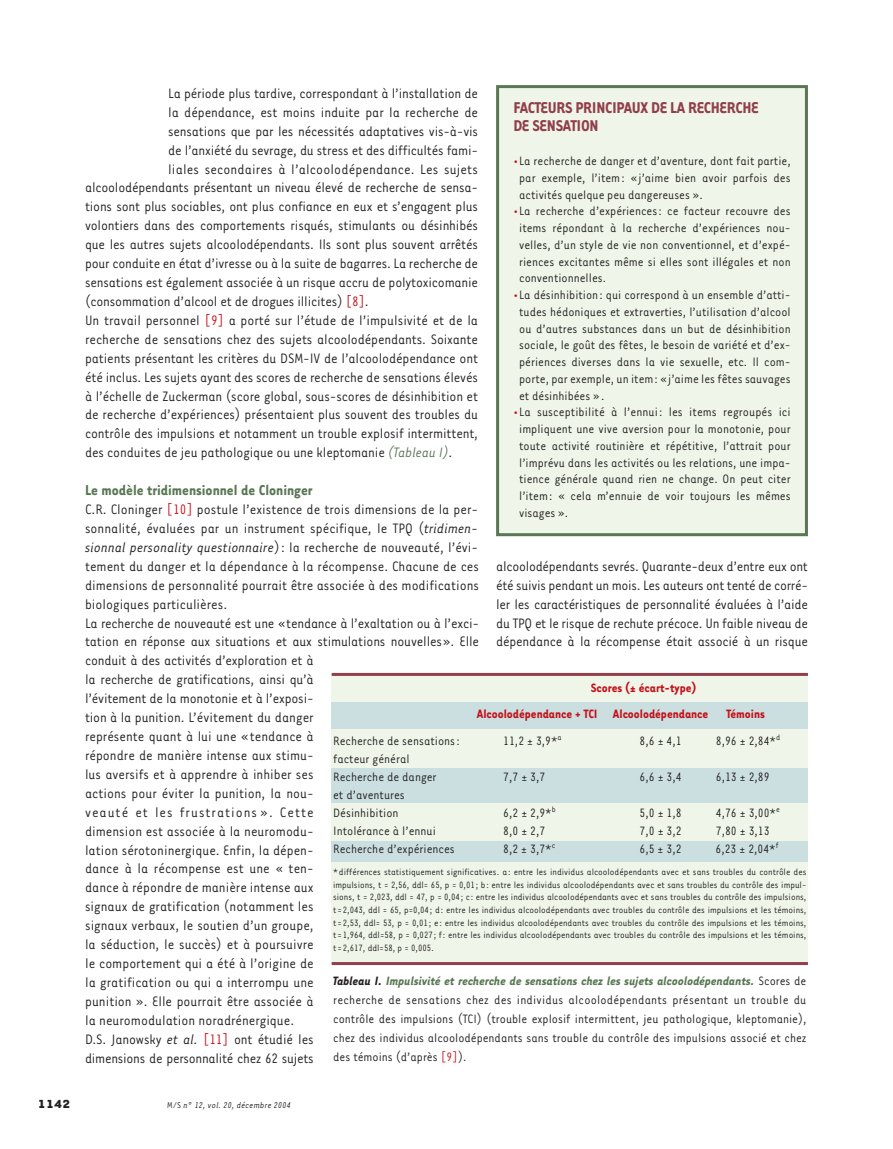
<style>
.page{position:relative;width:893px;height:1149px;background:#fff}
.page>*{position:absolute;margin:0;border:0;box-sizing:border-box;transform-origin:0 0}
.t1{font:700 18px/18.9px "Tarzana Narrow";letter-spacing:-.02em;color:#913f4b}
.t2{font:700 16.5px "Tarzana Narrow";color:#5a7755}
.t3{font:15.75px/18.9px "Tarzana Narrow";letter-spacing:-.01em;color:#231f20}
.t4{font:15.75px "Tarzana Narrow";letter-spacing:.01em;color:#231f20}
.t5{font:13.95px/16.8px "Tarzana Narrow";color:#231f20;text-align:justify}
.t6{font:700 13.95px/26.5px "Tarzana Narrow";color:#c4121a}
.t7{font:700 13.5px "Tarzana Wide";color:#231f20}
.t8{font:10.5px/12.6px "Tarzana Narrow";color:#231f20;text-align:justify}
.t9{font:italic 9.75px "Tarzana Narrow";letter-spacing:.02em;color:#231f20}
.s1{color:#c4121a}
.s2{font-style:italic;color:#5a7755}
.s3{font-style:italic}
.s4{font-weight:700;font-style:italic}
.s5{font-weight:700;font-style:italic;color:#5a7755}
.s6{font-style:normal}
</style>
<div class="page">
<div style="left:499px;top:88px;width:306px;height:445px;background:#eff6e9"></div>
<div style="left:496px;top:85px;width:312px;height:451px;border:3px solid #5a7755"></div>
<div style="left:332px;top:672px;width:476px;height:290px;background:#eff6e9"></div>
<div style="left:332px;top:701px;width:476px;height:27px;background:#cbdfe1"></div>
<div style="left:332px;top:767px;width:476px;height:35px;background:#cbdfe1"></div>
<div style="left:332px;top:840px;width:476px;height:21px;background:#cbdfe1"></div>
<hr style="left:332px;top:672px;width:476px;height:3px;background:#913f4b">
<hr style="left:332px;top:961px;width:476px;height:3px;background:#913f4b">
<p class="t3" style="left:168px;top:83px;width:311px">La période plus tardive, correspondant à l’installation de</p>
<p class="t3" style="left:168px;top:102px;width:311px">la dépendance, est moins induite par la recherche de</p>
<p class="t3" style="left:168px;top:121px;width:311px">sensations que par les nécessités adaptatives vis-à-vis</p>
<p class="t3" style="left:168px;top:140px;width:311px">de l’anxiété du sevrage, du stress et des difficultés fami-</p>
<p class="t4" style="left:168px;top:159px;width:311px">liales secondaires à l’alcoolodépendance. Les sujets</p>
<p class="t3" style="left:85px;top:177px;width:395px">alcoolodépendants présentant un niveau élevé de recherche de sensa-</p>
<p class="t3" style="left:85px;top:196px;width:395px">tions sont plus sociables, ont plus confiance en eux et s’engagent plus</p>
<p class="t3" style="left:85px;top:215px;width:395px">volontiers dans des comportements risqués, stimulants ou désinhibés</p>
<p class="t3" style="left:85px;top:234px;width:395px">que les autres sujets alcoolodépendants. Ils sont plus souvent arrêtés</p>
<p class="t3" style="left:85px;top:253px;width:395px">pour conduite en état d’ivresse ou à la suite de bagarres. La recherche de</p>
<p class="t3" style="left:85px;top:272px;width:395px">sensations est également associée à un risque accru de polytoxicomanie</p>
<p class="t3" style="left:85px;top:291px;width:285px">(consommation d’alcool et de drogues illicites) <span class="s1">[8]</span>.</p>
<p class="t3" style="left:85px;top:310px;width:395px">Un travail personnel <span class="s1">[9]</span> a porté sur l’étude de l’impulsivité et de la</p>
<p class="t3" style="left:85px;top:329px;width:395px">recherche de sensations chez des sujets alcoolodépendants. Soixante</p>
<p class="t3" style="left:85px;top:348px;width:395px">patients présentant les critères du DSM-IV de l’alcoolodépendance ont</p>
<p class="t3" style="left:85px;top:366px;width:395px">été inclus. Les sujets ayant des scores de recherche de sensations élevés</p>
<p class="t3" style="left:85px;top:385px;width:395px">à l’échelle de Zuckerman (score global, sous-scores de désinhibition et</p>
<p class="t3" style="left:85px;top:404px;width:395px">de recherche d’expériences) présentaient plus souvent des troubles du</p>
<p class="t3" style="left:85px;top:423px;width:395px">contrôle des impulsions et notamment un trouble explosif intermittent,</p>
<p class="t3" style="left:85px;top:442px;width:369px">des conduites de jeu pathologique ou une kleptomanie <span class="s2">(Tableau I)</span>.</p>
<p class="t2" style="left:85px;top:479px;width:229px">Le modèle tridimensionnel de Cloninger</p>
<p class="t3" style="left:85px;top:499px;width:396px">C.R. Cloninger <span class="s1">[10]</span> postule l’existence de trois dimensions de la per&shy;sonnalité, évaluées par un instrument spécifique, le TPQ (<span class="s3">tridimen&shy;sionnal personality questionnaire</span>): la recherche de nouveauté, l’évi&shy;tement du danger et la dépendance à la récompense. Chacune de ces dimensions de personnalité pourrait être associée à des modifications biologiques particulières.<br>La recherche de nouveauté est une «tendance à l’exaltation ou à l’exci&shy;tation en réponse aux situations et aux stimulations nouvelles». Elle conduit à des activités d’exploration et à<br>la recherche de gratifications, ainsi qu’à<br>l’évitement de la monotonie et à l’exposi-<br>tion à la punition. L’évitement du danger<br>représente quant à lui une «tendance à<br>répondre de manière intense aux stimu-<br>lus aversifs et à apprendre à inhiber ses<br>actions pour éviter la punition, la nou-<br>veauté et les frustrations ». Cette<br>dimension est associée à la neuromodu-<br>lation sérotoninergique. Enfin, la dépen-<br>dance à la récompense est une « ten-<br>dance à répondre de manière intense aux<br>signaux de gratification (notamment les<br>signaux verbaux, le soutien d’un groupe,<br>la séduction, le succès) et à poursuivre<br>le comportement qui a été à l’origine de<br>la gratification ou qui a interrompu une<br>punition ». Elle pourrait être associée à<br>la neuromodulation noradrénergique.<br>D.S. Janowsky <span class="s3">et al.</span> <span class="s1">[11]</span> ont étudié les<br>dimensions de personnalité chez 62 sujets</p>
<p class="t1" style="left:513px;top:97px;width:247px">FACTEURS PRINCIPAUX DE LA RECHERCHE<br>DE SENSATION</p>
<p class="t5" style="left:519px;top:152px;width:273px;text-indent:-6px"><span class="s1">•</span>La recherche de danger et d’aventure, dont fait partie, par exemple, l’item: «j’aime bien avoir parfois des activités quelque peu dangereuses ».</p>
<p class="t5" style="left:519px;top:202px;width:273px;text-indent:-6px"><span class="s1">•</span>La recherche d’expériences: ce facteur recouvre des items répondant à la recherche d’expériences nou&shy;velles, d’un style de vie non conventionnel, et d’expé&shy;riences excitantes même si elles sont illégales et non conventionnelles.</p>
<p class="t5" style="left:519px;top:286px;width:273px;text-indent:-6px"><span class="s1">•</span>La désinhibition: qui correspond à un ensemble d’atti&shy;tudes hédoniques et extraverties, l’utilisation d’alcool ou d’autres substances dans un but de désinhibition sociale, le goût des fêtes, le besoin de variété et d’ex&shy;périences diverses dans la vie sexuelle, etc. Il com&shy;porte, par exemple, un item: «j’aime les fêtes sauvages et désinhibées ».</p>
<p class="t5" style="left:519px;top:403px;width:273px;text-indent:-6px"><span class="s1">•</span>La susceptibilité à l’ennui: les items regroupés ici impliquent une vive aversion pour la monotonie, pour toute activité routinière et répétitive, l’attrait pour l’imprévu dans les activités ou les relations, une impa&shy;tience générale quand rien ne change. On peut citer l’item: « cela m’ennuie de voir toujours les mêmes visages ».</p>
<p class="t3" style="left:496px;top:555px;width:313px;text-align:justify">alcoolodépendants sevrés. Quarante-deux d’entre eux ont été suivis pendant un mois. Les auteurs ont tenté de corré&shy;ler les caractéristiques de personnalité évaluées à l’aide du TPQ et le risque de rechute précoce. Un faible niveau de dépendance à la récompense était associé à un risque</p>
<p class="t6" style="left:477px;top:673px;width:233px;text-indent:114px">Scores (± écart-type)<br>Alcoolodépendance + TCI Alcoolodépendance</p>
<p class="t6" style="left:726px;top:700px;width:40px">Témoins</p>
<p class="t5" style="left:333px;top:731px;width:128px">Recherche de sensations:</p>
<p class="t5" style="left:503px;top:731px;width:60px">11,2 ± 3,9*<sup>a</sup></p>
<p class="t5" style="left:640px;top:731px;width:44px">8,6 ± 4,1</p>
<p class="t5" style="left:716px;top:731px;width:66px">8,96 ± 2,84*<sup>d</sup></p>
<p class="t5" style="left:333px;top:748px;width:105px;line-height:18px">facteur général<br>Recherche de danger</p>
<p class="t5" style="left:503px;top:767px;width:44px">7,7 ± 3,7</p>
<p class="t5" style="left:640px;top:767px;width:44px">6,6 ± 3,4</p>
<p class="t5" style="left:716px;top:767px;width:55px">6,13 ± 2,89</p>
<p class="t5" style="left:333px;top:784px;width:73px;line-height:18px">et d’aventures<br>Désinhibition</p>
<p class="t5" style="left:503px;top:803px;width:54px">6,2 ± 2,9*<sup>b</sup></p>
<p class="t5" style="left:640px;top:803px;width:44px">5,0 ± 1,8</p>
<p class="t5" style="left:716px;top:803px;width:65px">4,76 ± 3,00*<sup>e</sup></p>
<p class="t5" style="left:333px;top:821px;width:104px">Intolérance à l’ennui</p>
<p class="t5" style="left:503px;top:821px;width:44px">8,0 ± 2,7</p>
<p class="t5" style="left:640px;top:821px;width:44px">7,0 ± 3,2</p>
<p class="t5" style="left:716px;top:821px;width:55px">7,80 ± 3,13</p>
<p class="t5" style="left:333px;top:839px;width:123px">Recherche d’expériences</p>
<p class="t5" style="left:503px;top:839px;width:54px">8,2 ± 3,7*<sup>c</sup></p>
<p class="t5" style="left:639px;top:839px;width:44px">6,5 ± 3,2</p>
<p class="t5" style="left:716px;top:839px;width:64px">6,23 ± 2,04*<sup>f</sup></p>
<p class="t8" style="left:333px;top:864px;width:475px">*différences statistiquement significatives. a: entre les individus alcoolodépendants avec et sans troubles du contrôle des impulsions, t = 2,56, ddl= 65, p = 0,01; b: entre les individus alcoolodépendants avec et sans troubles du contrôle des impul&shy;sions, t = 2,023, ddl = 47, p = 0,04; c: entre les individus alcoolodépendants avec et sans troubles du contrôle des impulsions, t=2,043, ddl = 65, p=0,04; d: entre les individus alcoolodépendants avec troubles du contrôle des impulsions et les témoins, t=2,53, ddl= 53, p = 0,01; e: entre les individus alcoolodépendants avec troubles du contrôle des impulsions et les témoins, t=1,964, ddl=58, p = 0,027; f: entre les individus alcoolodépendants avec troubles du contrôle des impulsions et les témoins, t=2,617, ddl=58, p = 0,005.</p>
<p class="t5" style="left:333px;top:970px;width:475px;line-height:18.9px"><span class="s4">Tableau I.</span> <span class="s5">Impulsivité et recherche de sensations chez les sujets alcoolodépendants.</span> Scores de recherche de sensations chez des individus alcoolodépendants présentant un trouble du contrôle des impulsions (TCI) (trouble explosif intermittent, jeu pathologique, kleptomanie), chez des individus alcoolodépendants sans trouble du contrôle des impulsions associé et chez des témoins (d’après <span class="s1">[9]</span>).</p>
<p class="t7" style="left:38px;top:1095px;width:34px">1142</p>
<p class="t9" style="left:167px;top:1098px;width:125px"><span class="s6">M/S</span> n° 12, vol. 20, décembre 2004</p>
</div>
